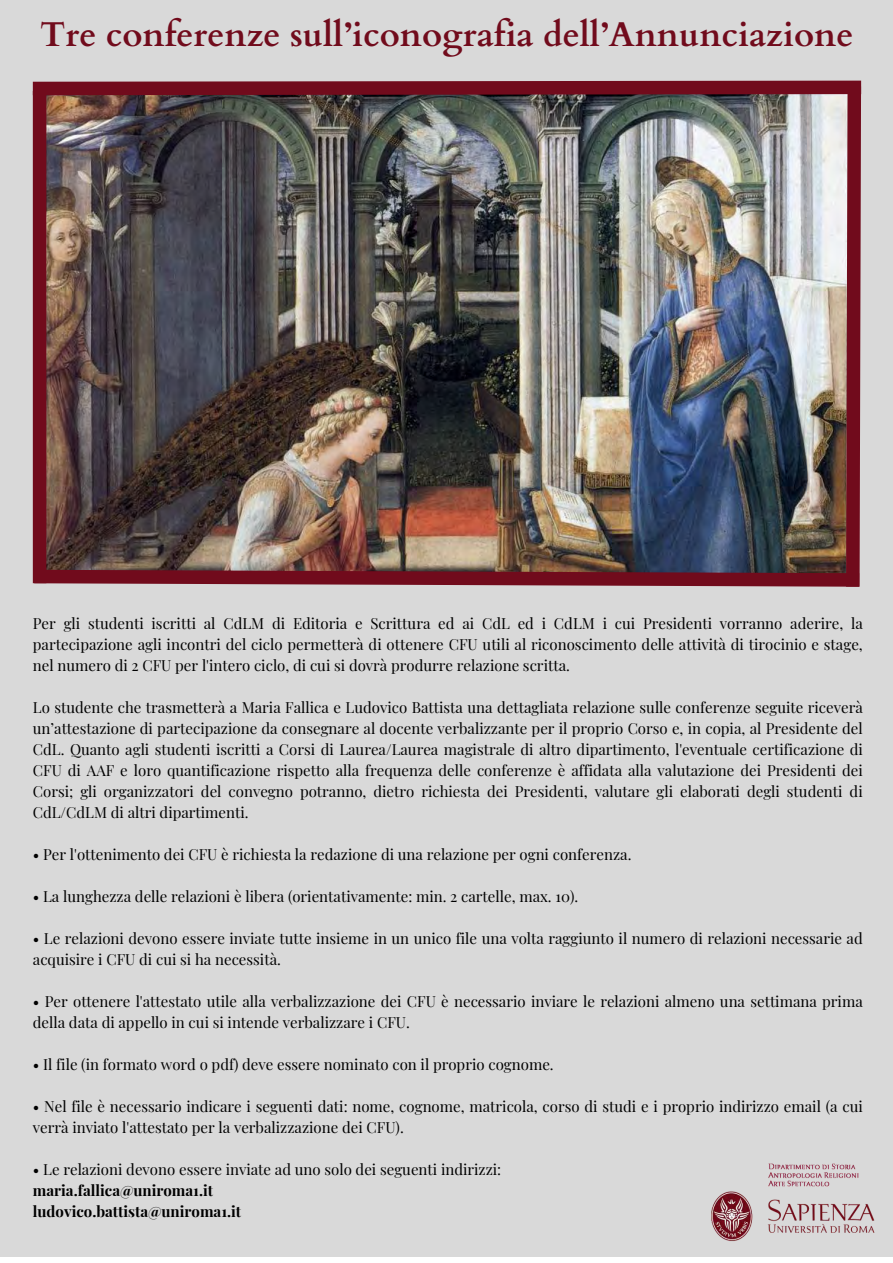
<style>
.page{position:relative;width:893px;height:1263px;background:#fff}
.page>*{position:absolute;margin:0;border:0;box-sizing:border-box;transform-origin:0 0}
.t1{font:700 34.5px "Cardo";color:#710b1c}
.t2{font:15px/21px "Playfair Display";color:#000}
.t3{font:700 15px/21px "Playfair Display";color:#000}
</style>
<div class="page">
<div style="left:0;top:0;width:893px;height:1257px;background:#d9d9d9"></div>
<img style="left:711px;top:1163px;width:164px;height:78px">
<img style="left:32px;top:80px;width:830px;height:507px">
<h1 class="t1" style="left:40px;top:12px;width:815px">Tre conferenze sull’iconografia dell’Annunciazione</h1>
<p class="t2" style="left:33px;top:612px;width:831px;text-align:justify">Per gli studenti iscritti al CdLM di Editoria e Scrittura ed ai CdL ed i CdLM i cui Presidenti vorranno aderire, la partecipazione agli incontri del ciclo permetterà di ottenere CFU utili al riconoscimento delle attività di tirocinio e stage, nel numero di 2 CFU per l'intero ciclo, di cui si dovrà produrre relazione scritta.</p>
<p class="t2" style="left:33px;top:696px;width:831px;text-align:justify">Lo studente che trasmetterà a Maria Fallica e Ludovico Battista una dettagliata relazione sulle conferenze seguite riceverà un’attestazione di partecipazione da consegnare al docente verbalizzante per il proprio Corso e, in copia, al Presidente del CdL. Quanto agli studenti iscritti a Corsi di Laurea/Laurea magistrale di altro dipartimento, l'eventuale certificazione di CFU di AAF e loro quantificazione rispetto alla frequenza delle conferenze è affidata alla valutazione dei Presidenti dei Corsi; gli organizzatori del convegno potranno, dietro richiesta dei Presidenti, valutare gli elaborati degli studenti di CdL/CdLM di altri dipartimenti.</p>
<p class="t2" style="left:33px;top:843px;width:600px">• Per l'ottenimento dei CFU è richiesta la redazione di una relazione per ogni conferenza.</p>
<p class="t2" style="left:33px;top:885px;width:547px">• La lunghezza delle relazioni è libera (orientativamente: min. 2 cartelle, max. 10).</p>
<p class="t2" style="left:33px;top:927px;width:831px">• Le relazioni devono essere inviate tutte insieme in un unico file una volta raggiunto il numero di relazioni necessarie ad acquisire i CFU di cui si ha necessità.</p>
<p class="t2" style="left:33px;top:990px;width:831px">• Per ottenere l'attestato utile alla verbalizzazione dei CFU è necessario inviare le relazioni almeno una settimana prima della data di appello in cui si intende verbalizzare i CFU.</p>
<p class="t2" style="left:33px;top:1053px;width:522px">• Il file (in formato word o pdf) deve essere nominato con il proprio cognome.</p>
<p class="t2" style="left:33px;top:1095px;width:831px">• Nel file è necessario indicare i seguenti dati: nome, cognome, matricola, corso di studi e i proprio indirizzo email (a cui verrà inviato l'attestato per la verbalizzazione dei CFU).</p>
<p class="t2" style="left:33px;top:1158px;width:470px">• Le relazioni devono essere inviate ad uno solo dei seguenti indirizzi:</p>
<p class="t3" style="left:33px;top:1179px;width:210px">maria.fallica@uniroma1.it ludovico.battista@uniroma1.it</p>
</div>
